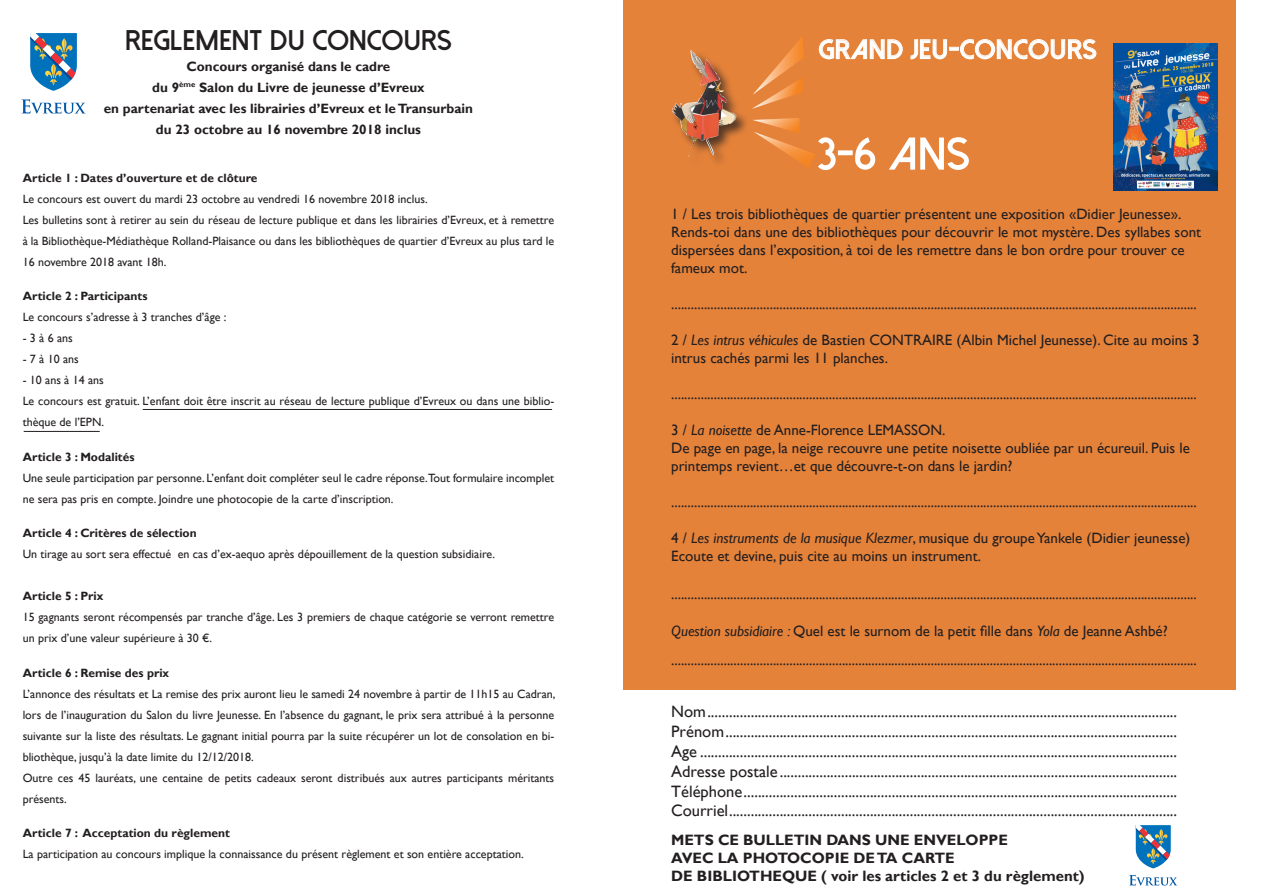
<style>
.page{position:relative;width:1263px;height:893px;background:#fff}
.page>*{position:absolute;margin:0;border:0;box-sizing:border-box;transform-origin:0 0}
.t1{font:800 28.5px "Dolce Vita";color:#231f20}
.t2{font:800 27px "Dolce Vita";letter-spacing:.025em;color:#fff}
.t3{font:16.5px "Gill Sans";color:#231f20}
.t4{font:15px/18px "Gill Sans";color:#231f20}
.t5{font:700 15px "Gill Sans";color:#231f20}
.t6{font:700 13.5px "Gill Sans";color:#231f20}
.t7{font:12px/21px "Gill Sans";color:#231f20}
.t8{font:700 12px "Gill Sans";color:#231f20}
.s1{font-style:italic}
</style>
<div class="page">
<hr style="left:143px;top:409px;width:409px;height:1px;background:#231f20">
<hr style="left:24px;top:431px;width:76px;height:1px;background:#231f20">
<svg style="left:21px;top:99px;width:65px;height:15px"></svg>
<svg style="left:30px;top:33px;width:47px;height:58px"></svg>
<div style="left:623px;top:0;width:612px;height:690px;background:#e5823a"></div>
<div style="left:670px;top:49px;width:80px;height:120px;background:#231f20;opacity:.75"></div>
<img style="left:672px;top:50px;width:65px;height:106px">
<svg style="left:752px;top:37px;width:52px;height:72px"></svg>
<svg style="left:819px;top:39px;width:84px;height:20px"></svg>
<svg style="left:911px;top:39px;width:185px;height:20px"></svg>
<svg style="left:753px;top:118px;width:216px;height:52px"></svg>
<img style="left:1114px;top:44px;width:103px;height:146px">
<svg style="left:1129px;top:875px;width:48px;height:10px"></svg>
<svg style="left:1135px;top:825px;width:36px;height:44px"></svg>
<p class="t1" style="left:125px;top:25px;width:328px">REGLEMENT DU CONCOURS</p>
<p class="t6" style="left:187px;top:58px;width:205px">Concours organisé dans le cadre</p>
<p class="t6" style="left:152px;top:79px;width:274px">du 9<sup>ème</sup> Salon du Livre de jeunesse d’Evreux</p>
<p class="t6" style="left:104px;top:100px;width:371px">en partenariat avec les librairies d’Evreux et le Transurbain</p>
<p class="t6" style="left:156px;top:121px;width:267px">du 23 octobre au 16 novembre 2018 inclus</p>
<p class="t8" style="left:23px;top:170px;width:236px">Article 1 : Dates d’ouverture et de clôture</p>
<p class="t7" style="left:23px;top:188px;width:406px">Le concours est ouvert du mardi 23 octobre au vendredi 16 novembre 2018 inclus.</p>
<p class="t7" style="left:23px;top:209px;width:533px;text-align:justify">Les bulletins sont à retirer au sein du réseau de lecture publique et dans les librairies d’Evreux, et à remettre à la Bibliothèque-Médiathèque Rolland-Plaisance ou dans les bibliothèques de quartier d’Evreux au plus tard le 16 novembre 2018 avant 18h.</p>
<p class="t8" style="left:23px;top:289px;width:126px">Article 2 : Participants</p>
<p class="t7" style="left:23px;top:307px;width:205px">Le concours s’adresse à 3 tranches d’âge :</p>
<p class="t7" style="left:23px;top:328px;width:52px">- 3 à 6 ans</p>
<p class="t7" style="left:23px;top:349px;width:58px">- 7 à 10 ans</p>
<p class="t7" style="left:23px;top:370px;width:83px">- 10 ans à 14 ans</p>
<p class="t7" style="left:23px;top:391px;width:533px">Le concours est gratuit. L’enfant doit être inscrit au réseau de lecture publique d’Evreux ou dans une biblio&shy;thèque de l’EPN.</p>
<p class="t8" style="left:23px;top:449px;width:113px">Article 3 : Modalités</p>
<p class="t7" style="left:23px;top:467px;width:533px">Une seule participation par personne. L’enfant doit compléter seul le cadre réponse.Tout formulaire incomplet ne sera pas pris en compte. Joindre une photocopie de la carte d’inscription.</p>
<p class="t8" style="left:23px;top:526px;width:176px">Article 4 : Critères de sélection</p>
<p class="t7" style="left:23px;top:544px;width:474px">Un tirage au sort sera effectué en cas d’ex-aequo après dépouillement de la question subsidiaire.</p>
<p class="t8" style="left:23px;top:589px;width:82px">Article 5 : Prix</p>
<p class="t7" style="left:23px;top:607px;width:533px">15 gagnants seront récompensés par tranche d’âge. Les 3 premiers de chaque catégorie se verront remettre un prix d’une valeur supérieure à 30 €.</p>
<p class="t8" style="left:23px;top:665px;width:148px">Article 6 : Remise des prix</p>
<p class="t7" style="left:23px;top:683px;width:534px;text-align:justify">L’annonce des résultats et La remise des prix auront lieu le samedi 24 novembre à partir de 11h15 au Cadran, lors de l’inauguration du Salon du livre Jeunesse. En l’absence du gagnant, le prix sera attribué à la personne suivante sur la liste des résultats. Le gagnant initial pourra par la suite récupérer un lot de consolation en bi&shy;bliothèque, jusqu’à la date limite du 12/12/2018.</p>
<p class="t7" style="left:23px;top:767px;width:533px">Outre ces 45 lauréats, une centaine de petits cadeaux seront distribués aux autres participants méritants présents.</p>
<p class="t8" style="left:23px;top:826px;width:209px">Article 7 : Acceptation du règlement</p>
<p class="t7" style="left:23px;top:844px;width:502px">La participation au concours implique la connaissance du présent règlement et son entière acceptation.</p>
<p class="t2" style="left:819px;top:36px;width:280px">GRAND JEU-CONCOURS</p>
<p class="t4" style="left:671px;top:205px;width:531px">1 / Les trois bibliothèques de quartier présentent une exposition «Didier Jeunesse».<br>Rends-toi dans une des bibliothèques pour découvrir le mot mystère. Des syllabes sont dispersées dans l’exposition, à toi de les remettre dans le bon ordre pour trouver ce fameux mot.</p>
<p class="t4" style="left:671px;top:295px;width:527px">................................................................................................................................................................</p>
<p class="t4" style="left:671px;top:331px;width:530px">2 / <span class="s1">Les intrus véhicules</span> de Bastien CONTRAIRE (Albin Michel Jeunesse). Cite au moins 3 intrus cachés parmi les 11 planches.</p>
<p class="t4" style="left:671px;top:385px;width:527px">................................................................................................................................................................</p>
<p class="t4" style="left:671px;top:421px;width:276px">3 / <span class="s1">La noisette</span> de Anne-Florence LEMASSON.</p>
<p class="t4" style="left:671px;top:439px;width:520px">De page en page, la neige recouvre une petite noisette oubliée par un écureuil. Puis le printemps revient…et que découvre-t-on dans le jardin?</p>
<p class="t4" style="left:671px;top:493px;width:527px">................................................................................................................................................................</p>
<p class="t4" style="left:671px;top:529px;width:521px">4 / <span class="s1">Les instruments de la musique Klezmer</span>, musique du groupe Yankele (Didier jeunesse)</p>
<p class="t4" style="left:671px;top:547px;width:311px">Ecoute et devine, puis cite au moins un instrument.</p>
<p class="t4" style="left:671px;top:585px;width:527px">................................................................................................................................................................</p>
<p class="t4" style="left:671px;top:623px;width:498px"><span class="s1">Question subsidiaire :</span> Quel est le surnom de la petit fille dans <span class="s1">Yola</span> de Jeanne Ashbé?</p>
<p class="t4" style="left:671px;top:651px;width:527px">................................................................................................................................................................</p>
<p class="t3" style="left:671px;top:702px;width:507px">Nom..................................................................................................................................</p>
<p class="t3" style="left:671px;top:722px;width:507px">Prénom.............................................................................................................................</p>
<p class="t3" style="left:671px;top:742px;width:507px">Age ....................................................................................................................................</p>
<p class="t3" style="left:671px;top:762px;width:508px">Adresse postale ..............................................................................................................</p>
<p class="t3" style="left:671px;top:781px;width:507px">Téléphone........................................................................................................................</p>
<p class="t3" style="left:671px;top:801px;width:507px">Courriel............................................................................................................................</p>
<p class="t5" style="left:671px;top:831px;width:338px">METS CE BULLETIN DANS UNE ENVELOPPE</p>
<p class="t5" style="left:671px;top:849px;width:285px">AVEC LA PHOTOCOPIE DE TA CARTE</p>
<p class="t5" style="left:671px;top:867px;width:415px">DE BIBLIOTHEQUE ( voir les articles 2 et 3 du règlement)</p>
</div>
